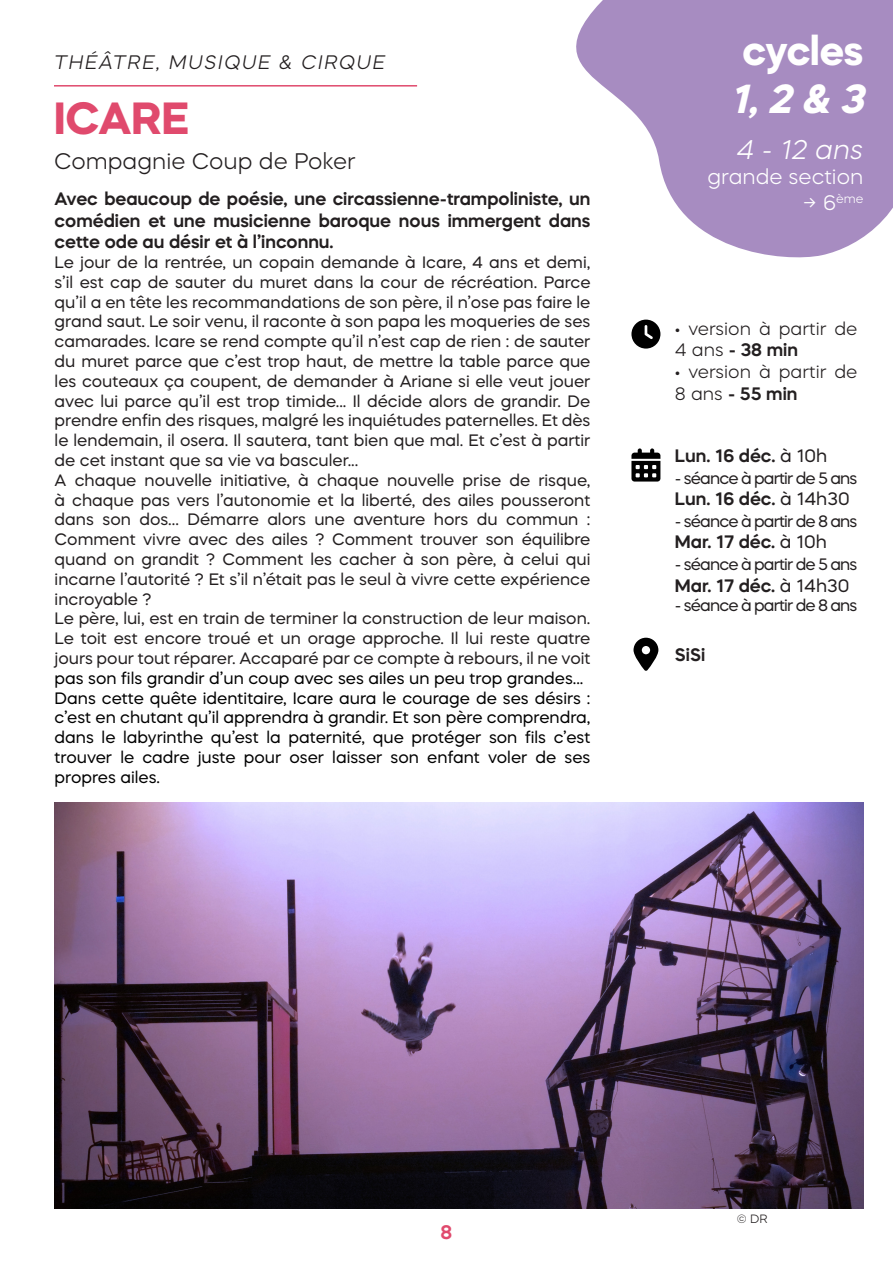
<style>
.page{position:relative;width:893px;height:1263px;background:#fff}
.page>*{position:absolute;margin:0;border:0;box-sizing:border-box;transform-origin:0 0}
.t1{font:700 45px "Mazzard H";color:#e04a6d}
.t2{font:700 40.5px "Mazzard H";color:#fff}
.t3{font:italic 700 40.5px "Mazzard H";color:#fff}
.t4{font:italic 300 27px "Mazzard H";color:#fff}
.t5{font:300 22.5px "Mazzard H";color:#231f20}
.t6{font:300 21px "Mazzard H";color:#fff}
.t7{font:italic 300 19.5px "Mazzard H";letter-spacing:.08em;color:#231f20}
.t8{font:600 19.5px "Mazzard H";color:#e04a6d}
.t9{font:600 18px/21.6px "Mazzard H";color:#231f20;text-align:justify}
.t10{font:300 18px/21.6px "Mazzard H";color:#231f20}
.t11{font:16.5px/19.8px "Mazzard H";color:#231f20;text-align:justify}
.t12{font:16.5px/19.8px "Mazzard H";color:#000001;text-align:justify}
.t13{font:16.5px "Mazzard H";letter-spacing:-.05em;color:#231f20}
.t14{font:300 12.3px "Mazzard H";color:#fff}
.t15{font:300 12px "Mazzard H";color:#231f20}
.s1{color:#000001}
.s2{font-size:21px}
.s3{font-weight:600}
.s4{font-weight:400}
</style>
<div class="page">
<img style="left:54px;top:803px;width:809px;height:406px">
<hr style="left:54px;top:85px;width:363px;height:2px;background:#e04a6d">
<svg style="left:631px;top:448px;width:29px;height:34px"></svg>
<svg style="left:631px;top:320px;width:29px;height:29px"></svg>
<svg style="left:633px;top:638px;width:25px;height:33px"></svg>
<svg style="left:576px;top:0;width:317px;height:258px;fill:#a78cc1"></svg>
<p class="t7" style="left:54px;top:50px;width:333px">THÉÂTRE, MUSIQUE &amp; CIRQUE</p>
<p class="t1" style="left:54px;top:88px;width:136px">ICARE</p>
<p class="t5" style="left:54px;top:147px;width:303px">Compagnie Coup de Poker</p>
<p class="t9" style="left:55px;top:187px;width:537px">Avec beaucoup de poésie, une circassienne-trampoliniste, un comédien et une musicienne baroque nous immergent dans cette ode au désir et à l’inconnu.</p>
<p class="t11" style="left:55px;top:252px;width:537px">Le jour de la rentrée, un copain demande à Icare, 4 ans et demi, s’il est cap de sauter du muret dans la cour de récréation. Parce qu’il a en tête les recommandations de son père, il n’ose pas faire le grand saut. Le soir venu, il raconte à son papa les moqueries de ses camarades. Icare se rend compte qu’il n’est cap de rien : de sauter du muret parce que c’est trop haut, de mettre la table parce que les couteaux ça coupent, de demander à Ariane si elle veut jouer avec lui parce qu’il est trop timide... Il décide alors de grandir. De prendre enfin des risques, malgré les inquiétudes paternelles. Et dès le lendemain, il osera. Il sautera, tant bien que mal. Et c’est à partir de cet instant que sa vie va basculer...</p>
<p class="t11" style="left:55px;top:470px;width:537px">A chaque nouvelle initiative, à chaque nouvelle prise de risque, à chaque pas vers l’autonomie et la liberté, des ailes pousseront dans son dos... Démarre alors une aventure hors du commun :<br>Comment vivre avec des ailes ? Comment trouver son équilibre quand on grandit ? Comment les cacher à son père, à celui qui incarne l’autorité ? Et s’il n’était pas le seul à vivre cette expérience incroyable ?</p>
<p class="t11" style="left:55px;top:608px;width:537px">Le père, lui, est en train de terminer la construction de leur maison.<br>Le toit est encore troué et un orage approche. Il lui reste quatre jours pour tout réparer. Accaparé par ce compte à rebours, il ne voit <span class="s1">pas son fils grandir d’un coup avec ses ailes un peu trop grandes...</span></p>
<p class="t12" style="left:55px;top:688px;width:537px">Dans cette quête identitaire, Icare aura le courage de ses désirs : c’est en chutant qu’il apprendra à grandir. Et son père comprendra, dans le labyrinthe qu’est la paternité, que protéger son fils c’est trouver le cadre juste pour oser laisser son enfant voler de ses propres ailes.</p>
<p class="t2" style="left:743px;top:23px;width:122px">cycles</p>
<p class="t3" style="left:730px;top:72px;width:147px">1,2 &amp; 3</p>
<p class="t4" style="left:737px;top:133px;width:128px">4 - 12 ans</p>
<p class="t6" style="left:707px;top:164px;width:157px">grande section</p>
<p class="t14" style="left:803px;top:191px;width:62px"><span class="s2">→ 6</span>ème</p>
<p class="t10" style="left:675px;top:317px;width:184px">• version à partir de<br>4 ans <span class="s3">- 38 min</span></p>
<p class="t10" style="left:675px;top:361px;width:184px">• version à partir de<br>8 ans <span class="s3">- 55 min</span></p>
<p class="t9" style="left:675px;top:444px;width:154px">Lun. 16 déc. <span class="s4">à 10h</span></p>
<p class="t13" style="left:675px;top:467px;width:184px">- séance à partir de 5 ans</p>
<p class="t9" style="left:675px;top:488px;width:176px">Lun. 16 déc. <span class="s4">à 14h30</span></p>
<p class="t13" style="left:675px;top:511px;width:184px">- séance à partir de 8 ans</p>
<p class="t9" style="left:675px;top:531px;width:154px">Mar. 17 déc. <span class="s4">à 10h</span></p>
<p class="t13" style="left:675px;top:554px;width:184px">- séance à partir de 5 ans</p>
<p class="t9" style="left:675px;top:574px;width:176px">Mar. 17 déc. <span class="s4">à 14h30</span></p>
<p class="t13" style="left:675px;top:595px;width:184px">- séance à partir de 8 ans</p>
<p class="t9" style="left:675px;top:643px;width:32px">SiSi</p>
<p class="t8" style="left:441px;top:1220px;width:13px">8</p>
<p class="t15" style="left:737px;top:1211px;width:32px">© DR</p>
</div>
